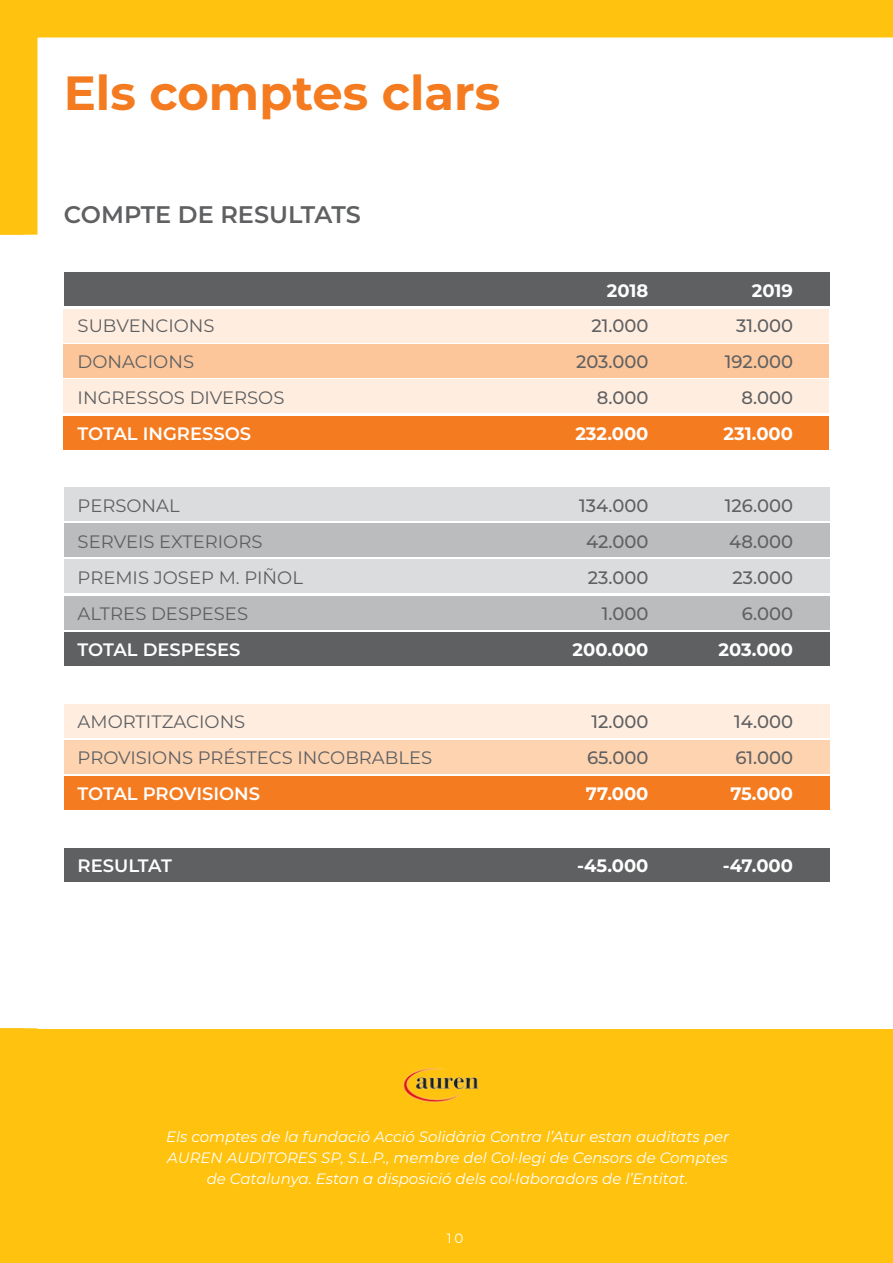
<style>
.page{position:relative;width:893px;height:1263px;background:#fff}
.page>*{position:absolute;margin:0;border:0;box-sizing:border-box;transform-origin:0 0}
.t1{font:700 48px "Montserrat";color:#f47b20}
.t2{font:600 24px "Montserrat";color:#5f6062}
.t3{font:18px/36px "Montserrat";color:#5f6062}
.t4{font:500 18px/36px "Montserrat";color:#5f6062;text-align:right}
.t5{font:700 18px "Montserrat";color:#fff}
.t6{font:600 18px "Montserrat";color:#fff}
.t7{font:italic 15px/21px "Montserrat";color:#fff;text-align:center}
.t8{font:13.5px "Montserrat";color:#fff}
</style>
<div class="page">
<div style="left:0;top:1028px;width:893px;height:235px;background:#ffc20e"></div>
<svg style="left:0;top:0;width:893px;height:235px"></svg>
<div style="left:0;top:1029px;width:893px;height:197px;background:#ffc20e"></div>
<img style="left:403px;top:1067px;width:77px;height:36px">
<div style="left:64px;top:273px;width:765px;height:33px;background:#5f6062"></div>
<div style="left:64px;top:344px;width:765px;height:34px;background:#fcc69a"></div>
<div style="left:64px;top:380px;width:765px;height:33px;background:#ffeee0"></div>
<div style="left:64px;top:309px;width:765px;height:33px;background:#ffeee0"></div>
<div style="left:64px;top:417px;width:765px;height:33px;background:#f47b20"></div>
<div style="left:64px;top:487px;width:765px;height:33px;background:#dbdcde"></div>
<div style="left:64px;top:523px;width:765px;height:34px;background:#babcbe"></div>
<div style="left:64px;top:596px;width:765px;height:33px;background:#babcbe"></div>
<div style="left:64px;top:560px;width:765px;height:33px;background:#dbdcde"></div>
<div style="left:64px;top:632px;width:765px;height:34px;background:#5f6062"></div>
<div style="left:64px;top:704px;width:765px;height:34px;background:#ffeee0"></div>
<div style="left:64px;top:740px;width:765px;height:33px;background:#fdd3b0"></div>
<div style="left:64px;top:776px;width:765px;height:33px;background:#f47b20"></div>
<div style="left:64px;top:848px;width:765px;height:33px;background:#5f6062"></div>
<h1 class="t1" style="left:64px;top:59px;width:438px">Els comptes clars</h1>
<h2 class="t2" style="left:64px;top:198px;width:299px">COMPTE DE RESULTATS</h2>
<p class="t3" style="left:78px;top:307px;width:29px">SUBVENCIONS<br>DONACIONS<br>INGRESSOS</p>
<p class="t3" style="left:190px;top:379px;width:13px">DIVERSOS</p>
<p class="t6" style="left:78px;top:421px;width:175px">TOTAL INGRESSOS</p>
<p class="t3" style="left:78px;top:487px;width:27px">PERSONAL<br>SERVEIS</p>
<p class="t3" style="left:159px;top:523px;width:13px">EXTERIORS</p>
<p class="t3" style="left:78px;top:559px;width:25px">PREMI</p>
<p class="t3" style="left:138px;top:559px;width:153px">S JOSEP M. PI ÑOL</p>
<p class="t3" style="left:78px;top:595px;width:25px">ALTRES</p>
<p class="t3" style="left:151px;top:595px;width:13px">DESPESES</p>
<p class="t6" style="left:78px;top:637px;width:164px">TOTAL DESPESES</p>
<p class="t3" style="left:78px;top:703px;width:26px">AMORTIT</p>
<p class="t3" style="left:162px;top:703px;width:25px">ZACIONS</p>
<p class="t3" style="left:78px;top:739px;width:25px">PROVISIONS</p>
<p class="t3" style="left:198px;top:739px;width:13px">PRÉSTECS</p>
<p class="t3" style="left:297px;top:739px;width:13px">INCOBRABLES</p>
<p class="t6" style="left:78px;top:781px;width:184px">TOTAL PROVISIONS</p>
<p class="t6" style="left:78px;top:853px;width:96px">RESULTAT</p>
<p class="t5" style="left:607px;top:278px;width:43px">2018</p>
<p class="t5" style="left:752px;top:277px;width:43px">2019</p>
<p class="t4" style="left:576px;top:307px;width:74px">21.000<br>203.000<br>8.000</p>
<p class="t5" style="left:575px;top:420px;width:75px">232.000</p>
<p class="t4" style="left:579px;top:487px;width:71px">134.000<br>42.000<br>23.000<br>1.000</p>
<p class="t5" style="left:572px;top:636px;width:77px">200.000</p>
<p class="t4" style="left:587px;top:703px;width:63px;text-align:left">12.000<br>65.000</p>
<p class="t5" style="left:586px;top:780px;width:64px">77.000</p>
<p class="t5" style="left:577px;top:852px;width:73px">-45.000</p>
<p class="t4" style="left:725px;top:307px;width:70px">31.000<br>192.000<br>8.000</p>
<p class="t5" style="left:724px;top:420px;width:71px">231.000</p>
<p class="t4" style="left:725px;top:487px;width:70px">126.000<br>48.000<br>23.000<br>6.000</p>
<p class="t5" style="left:719px;top:636px;width:76px">203.000</p>
<p class="t4" style="left:734px;top:703px;width:60px;text-align:left">14.000<br>61.000</p>
<p class="t5" style="left:730px;top:780px;width:64px">75.000</p>
<p class="t5" style="left:723px;top:852px;width:72px">-47.000</p>
<p class="t7" style="left:166px;top:1126px;width:565px">Els comptes de la fundació Acció Solidària Contra l’Atur estan auditats per<br>AUREN AUDITORES SP, S.L.P., membre del Col·legi de Censors de Comptes de Catalunya. Estan a disposició dels col·laboradors de l’Entitat.</p>
<p class="t8" style="left:447px;top:1228px;width:18px">10</p>
</div>
